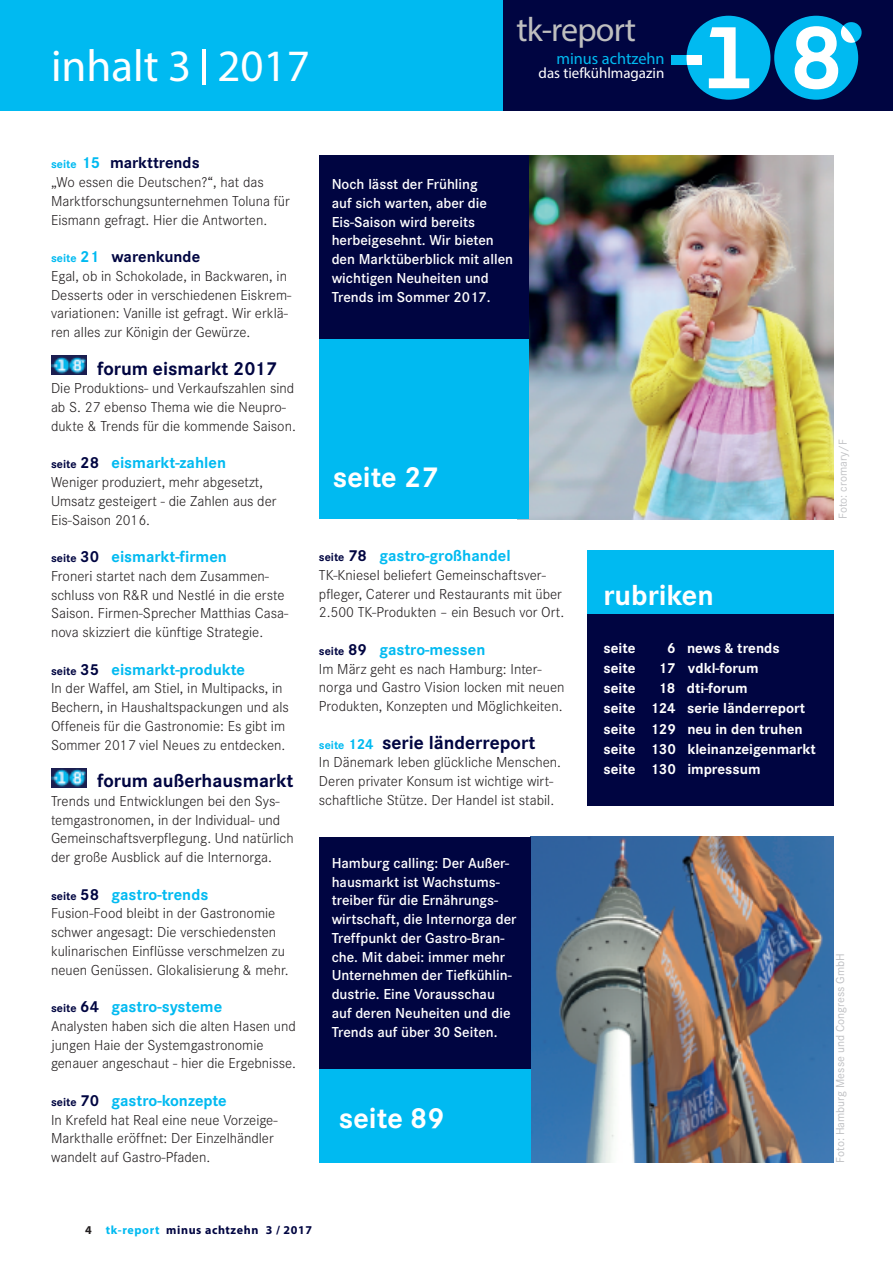
<style>
.page{position:relative;width:893px;height:1263px;background:#fff}
.page>*{position:absolute;margin:0;border:0;box-sizing:border-box;transform-origin:0 0}
.t1{font:45px "Myriad Pro";color:#fff}
.t2{font:34.05px "Myriad Pro";letter-spacing:-.025em;color:#bfbfbf}
.t3{font:700 30px "Corporate S";color:#fff}
.t4{font:700 19.5px "Corporate S";color:#000541}
.t5{font:700 16.5px "Corporate S";color:#00baf1}
.t6{font:700 16.5px "Corporate S";color:#000541}
.t7{font:16.35px "Myriad Pro";color:#00baf1}
.t8{font:300 15px/18.8px "Corporate S";color:#231f20}
.t9{font:600 15px/18.8px "Corporate S";color:#fff}
.t10{font:700 15px/20.2px "Corporate S";color:#fff}
.t11{font:15px "Myriad Pro";color:#fff}
.t12{font:12px "Corporate S";color:#bebfc2}
.t13{font:700 12px "Myriad Pro";letter-spacing:.05em;color:#000541}
.t14{font:12px "Corporate S";color:#c2c3c6}
.s1{font-size:12px;color:#00baf1}
.s2{color:#00baf1}
.s3{font-size:12px;color:#000541}
.s4{color:#000541}
.s5{font-size:15px;color:#00baf1}
.s6{color:#231f20}
</style>
<div class="page">
<div style="left:0;top:0;width:543px;height:111px;background:#00baf1"></div>
<div style="left:503px;top:0;width:386px;height:111px;background:#000541"></div>
<div style="left:671px;top:55px;width:17px;height:10px;background:#00baf1"></div>
<div style="left:686px;top:16px;width:84px;height:84px;background:#00baf1;border-radius:50%"></div>
<div style="left:686px;top:55px;width:16px;height:10px;background:#fff"></div>
<div style="left:774px;top:16px;width:84px;height:84px;background:#00baf1;border-radius:50%"></div>
<svg style="left:795px;top:22px;width:67px;height:67px"></svg>
<svg style="left:709px;top:27px;width:40px;height:61px"></svg>
<img style="left:529px;top:155px;width:305px;height:364px">
<img style="left:531px;top:837px;width:303px;height:325px">
<div style="left:587px;top:555px;width:247px;height:251px;background:#000541"></div>
<div style="left:587px;top:551px;width:247px;height:63px;background:#00baf1"></div>
<img style="left:51px;top:356px;width:35px;height:19px">
<div style="left:319px;top:837px;width:212px;height:238px;background:#000541"></div>
<div style="left:319px;top:1068px;width:212px;height:94px;background:#00baf1"></div>
<div style="left:319px;top:155px;width:210px;height:191px;background:#000541"></div>
<div style="left:319px;top:339px;width:210px;height:180px;background:#00baf1"></div>
<img style="left:51px;top:768px;width:35px;height:19px">
<h1 class="t1" style="left:51px;top:49px;width:260px">inhalt 3 2017</h1>
<h2 class="t2" style="left:516px;top:17px;width:121px">tk-report</h2>
<p class="t7" style="left:556px;top:52px;width:110px">minus achtzehn</p>
<p class="t11" style="left:539px;top:68px;width:127px">das tiefkühlmagazin</p>
<p class="t6" style="left:51px;top:153px;width:150px"><span class="s1">seite</span> <span class="s2">15</span> markttrends</p>
<p class="t8" style="left:51px;top:172px;width:240px">„Wo essen die Deutschen?“, hat das<br>Marktforschungsunternehmen Toluna für<br>Eismann gefragt. Hier die Antworten.</p>
<p class="t6" style="left:51px;top:247px;width:151px"><span class="s1">seite</span> <span class="s2">21</span> warenkunde</p>
<p class="t8" style="left:51px;top:266px;width:241px">Egal, ob in Schokolade, in Backwaren, in Desserts oder in verschiedenen Eiskrem&shy;variationen: Vanille ist gefragt. Wir erklä&shy;ren alles zur Königin der Gewürze.</p>
<h3 class="t4" style="left:97px;top:356px;width:181px">forum eismarkt 2017</h3>
<p class="t8" style="left:51px;top:379px;width:246px">Die Produktions- und Verkaufszahlen sind ab S. 27 ebenso Thema wie die Neupro&shy;dukte &amp; Trends für die kommende Saison.</p>
<p class="t5" style="left:51px;top:453px;width:177px"><span class="s3">seite</span> <span class="s4">28</span> eismarkt-zahlen</p>
<p class="t8" style="left:51px;top:472px;width:227px">Weniger produziert, mehr abgesetzt,<br>Umsatz gesteigert - die Zahlen aus der<br>Eis-Saison 2016.</p>
<p class="t5" style="left:51px;top:547px;width:177px"><span class="s3">seite</span> <span class="s4">30</span> eismarkt-firmen</p>
<p class="t8" style="left:51px;top:566px;width:238px">Froneri startet nach dem Zusammen&shy;schluss von R&amp;R und Nestlé in die erste Saison. Firmen-Sprecher Matthias Casa&shy;nova skizziert die künftige Strategie.</p>
<p class="t5" style="left:51px;top:659px;width:196px"><span class="s3">seite</span> <span class="s4">35</span> eismarkt-produkte</p>
<p class="t8" style="left:51px;top:679px;width:239px">In der Waffel, am Stiel, in Multipacks, in Bechern, in Haushaltspackungen und als Offeneis für die Gastronomie: Es gibt im Sommer 2017 viel Neues zu entdecken.</p>
<h3 class="t4" style="left:97px;top:769px;width:198px">forum außerhausmarkt</h3>
<p class="t8" style="left:51px;top:791px;width:244px">Trends und Entwicklungen bei den Sys&shy;temgastronomen, in der Individual- und Gemeinschaftsverpflegung. Und natürlich der große Ausblick auf die Internorga.</p>
<p class="t5" style="left:51px;top:884px;width:159px"><span class="s3">seite</span> <span class="s4">58</span> gastro-trends</p>
<p class="t8" style="left:51px;top:904px;width:239px">Fusion-Food bleibt in der Gastronomie schwer angesagt: Die verschiedensten kulinarischen Einflüsse verschmelzen zu neuen Genüssen. Glokalisierung &amp; mehr.</p>
<p class="t5" style="left:51px;top:997px;width:173px"><span class="s3">seite</span> <span class="s4">64</span> gastro-systeme</p>
<p class="t8" style="left:51px;top:1016px;width:246px">Analysten haben sich die alten Hasen und jungen Haie der Systemgastronomie genauer angeschaut - hier die Ergebnisse.</p>
<p class="t5" style="left:51px;top:1090px;width:177px"><span class="s3">seite</span> <span class="s4">70</span> gastro-konzepte</p>
<p class="t8" style="left:51px;top:1110px;width:228px">In Krefeld hat Real eine neue Vorzeige-<br>Markthalle eröffnet: Der Einzelhändler wandelt auf Gastro-Pfaden.</p>
<p class="t9" style="left:332px;top:174px;width:183px">Noch lässt der Frühling<br>auf sich warten, aber die<br>Eis-Saison wird bereits herbeigesehnt. Wir bieten den Marktüberblick mit allen wichtigen Neuheiten und<br>Trends im Sommer 2017.</p>
<h3 class="t3" style="left:333px;top:459px;width:107px">seite 27</h3>
<p class="t5" style="left:319px;top:546px;width:193px"><span class="s3">seite</span> <span class="s4">78</span> gastro-großhandel</p>
<p class="t8" style="left:319px;top:565px;width:247px">TK-Kniesel beliefert Gemeinschaftsver&shy;pfleger, Caterer und Restaurants mit über<br>2.500 TK-Produkten – ein Besuch vor Ort.</p>
<p class="t5" style="left:319px;top:639px;width:168px"><span class="s3">seite</span> <span class="s4">89</span> gastro-messen</p>
<p class="t8" style="left:319px;top:659px;width:247px">Im März geht es nach Hamburg: Inter&shy;norga und Gastro Vision locken mit neuen<br>Produkten, Konzepten und Möglichkeiten.</p>
<h3 class="t4" style="left:319px;top:730px;width:218px"><span class="s1">seite</span> <span class="s5">124</span> serie länderreport</h3>
<p class="t8" style="left:319px;top:753px;width:244px">In Dänemark leben glückliche Menschen.<br>Deren privater Konsum ist wichtige wirt&shy;schaftliche Stütze. Der Handel ist stabil.</p>
<p class="t9" style="left:332px;top:853px;width:186px">Hamburg calling: Der Außer&shy;hausmarkt ist Wachstums&shy;treiber für die Ernährungs&shy;wirtschaft, die Internorga der<br>Treffpunkt der Gastro-Bran&shy;che. Mit dabei: immer mehr<br>Unternehmen der Tiefkühlin&shy;dustrie. Eine Vorausschau auf deren Neuheiten und die<br>Trends auf über 30 Seiten.</p>
<h3 class="t3" style="left:339px;top:1100px;width:107px">seite 89</h3>
<p class="t13" style="left:85px;top:1225px;width:229px"><span class="s6">4</span> <span class="s2">tk-report</span> minus achtzehn 3 / 2017</p>
<p class="t14" style="left:836px;top:519px;width:82px;rotate:-90deg">Foto: cromary/F</p>
<h3 class="t3" style="left:603px;top:577px;width:112px">rubriken</h3>
<p class="t10" style="left:603px;top:637px;width:33px">seite</p>
<p class="t10" style="left:667px;top:637px;width:114px">6 news &amp; trends</p>
<p class="t10" style="left:603px;top:657px;width:33px">seite</p>
<p class="t10" style="left:658px;top:657px;width:102px">17 vdkl-forum</p>
<p class="t10" style="left:603px;top:678px;width:33px">seite</p>
<p class="t10" style="left:603px;top:678px;width:214px;text-indent:55px">18 dti-forum<br>seite 124 serie länderreport seite 129 neu in den truhen seite 130 kleinanzeigenmarkt seite 130 impressum</p>
<p class="t12" style="left:833px;top:1162px;width:211px;rotate:-90deg">Foto: Hamburg Messe und Congress GmbH</p>
</div>
